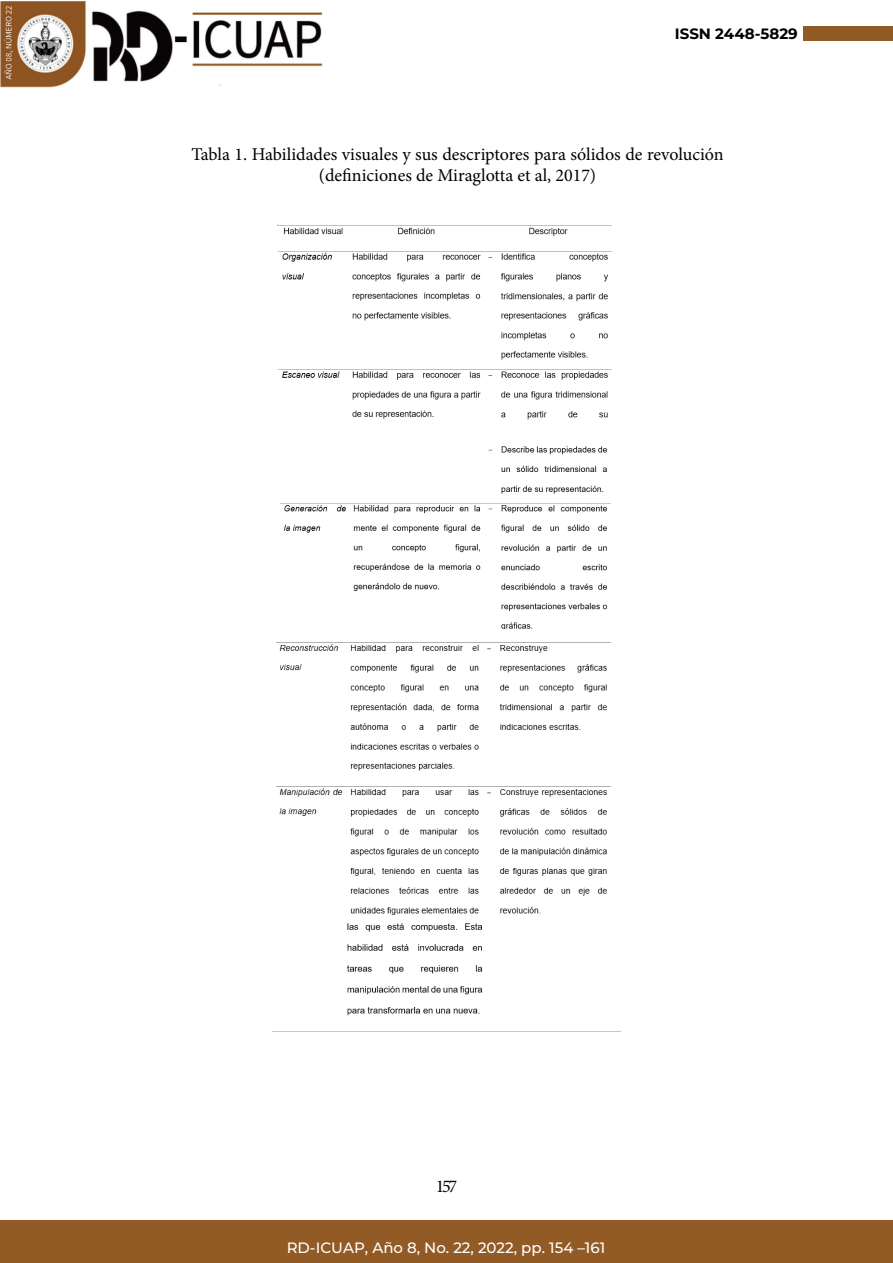
<style>
.page{position:relative;width:893px;height:1263px;background:#fff}
.page>*{position:absolute;margin:0;border:0;box-sizing:border-box;transform-origin:0 0}
.t1{font:18px/21.6px "Minion Pro";color:#000;text-align:center}
.t2{font:500 15px "Montserrat";color:#fff}
.t3{font:700 15px "Montserrat";color:#000}
</style>
<div class="page">
<img style="left:1px;top:2px;width:322px;height:86px">
<div style="left:804px;top:26px;width:89px;height:14px;background:#925b25"></div>
<div style="left:0;top:1220px;width:893px;height:43px;background:#925b25"></div>
<img style="left:277px;top:225px;width:335px;height:195px">
<img style="left:279px;top:446px;width:332px;height:182px">
<img style="left:275px;top:642px;width:336px;height:272px">
<img style="left:272px;top:923px;width:349px;height:109px">
<p class="t3" style="left:675px;top:23px;width:124px">ISSN 2448-5829</p>
<p class="t1" style="left:191px;top:143px;width:534px">Tabla 1. Habilidades visuales y sus descriptores para sólidos de revolución (definiciones de Miraglotta et al, 2017)</p>
<p class="t1" style="left:436px;top:1175px;width:23px">157</p>
<p class="t2" style="left:287px;top:1237px;width:320px">RD-ICUAP, Año 8, No. 22, 2022, pp. 154 –161</p>
</div>
